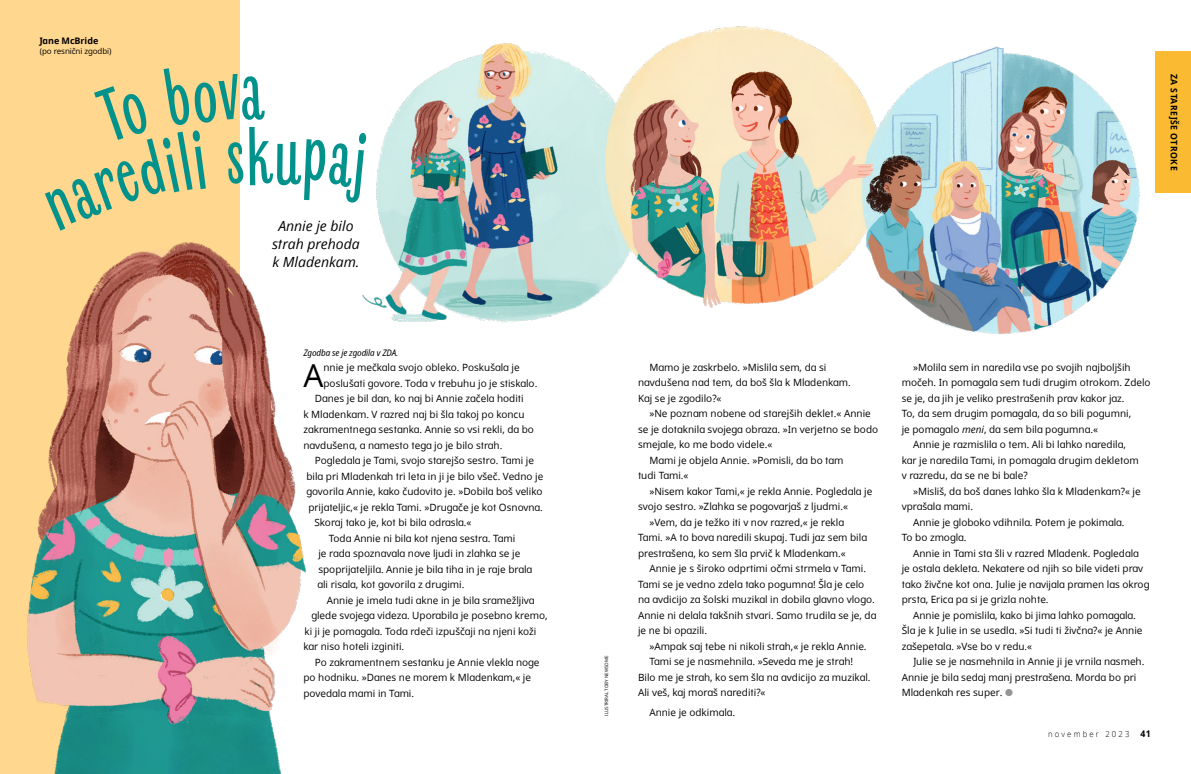
<style>
.page{position:relative;width:1191px;height:774px;background:#fff}
.page>*{position:absolute;margin:0;border:0;box-sizing:border-box;transform-origin:0 0}
.p1_first{font:31.7px "Dots Solidlds Lat";color:#000}
.t1{font:italic 14px/18px "Dots Solidlds Lat";color:#000;text-align:center}
.p1{font:10px/15.5px "Dots Solidlds Lat";color:#000}
.p1_first-2{font:10px/15.5px "Dots Solidlds Lat";color:#000}
.p1_bio{font:italic 9px "Dots Solid Condlds Lat";letter-spacing:-.01em;color:#000}
.p1_series-title__For_Older_Kids{font:700 9px "Dots Solidlds Lat";letter-spacing:.06em;color:#000;scale:.95 1}
.p1_author-name{font:700 9px "Dots Solidlds Lat";letter-spacing:-.005em;color:#000}
.t2{font:300 8.2px "Dots Solidlds Lat";letter-spacing:.28em;color:#000;scale:.95 1}
.p1_author-role{font:8px "Dots Solidlds Lat";letter-spacing:-.005em;color:#000}
.t3{font:4.5px "Dots Solidlds Lat";color:#000}
.s1{font-style:italic}
.s2{font-family:"Ding PI Zoramlds Dpi";color:#939597}
.s3{font-weight:700;font-size:9.2px}
</style>
<div class="page">
<div style="left:0;top:0;width:240px;height:774px;background:#ffd78e"></div>
<div style="left:1155px;top:51px;width:36px;height:142px;background:#faba31"></div>
<img style="left:27px;top:242px;width:279px;height:532px">
<img style="left:298px;top:27px;width:842px;height:322px">
<img style="left:1056px;top:259px;width:14px;height:8px">
<svg style="left:298px;top:66px;width:68px;height:165px"></svg>
<p class="p1_author-name" style="left:40px;top:34px;width:60px">Jane McBride</p>
<p class="p1_author-role" style="left:40px;top:45px;width:73px">(po resnični zgodbi)</p>
<p class="t1" style="left:272px;top:217px;width:89px">Annie je bilo strah prehoda k Mladenkam.</p>
<p class="p1_bio" style="left:303px;top:346px;width:96px">Zgodba se je zgodila v ZDA.</p>
<p class="p1_first" style="left:303px;top:352px;width:22px">A</p>
<p class="p1_first-2" style="left:323px;top:360px;width:215px">nnie je mečkala svojo obleko. Poskušala je poslušati govore. Toda v trebuhu jo je stiskalo.</p>
<p class="p1" style="left:303px;top:391px;width:232px;text-indent:11px">Danes je bil dan, ko naj bi Annie začela hoditi<br>k Mladenkam. V razred naj bi šla takoj po koncu zakramentnega sestanka. Annie so vsi rekli, da bo navdušena, a namesto tega jo je bilo strah.</p>
<p class="p1" style="left:315px;top:453px;width:221px">Pogledala je Tami, svojo starejšo sestro. Tami je</p>
<p class="p1" style="left:306px;top:468px;width:238px">bila pri Mladenkah tri leta in ji je bilo všeč. Vedno je</p>
<p class="p1" style="left:306px;top:484px;width:237px">govorila Annie, kako čudovito je. »Dobila boš veliko</p>
<p class="p1" style="left:308px;top:499px;width:236px">prijateljic,« je rekla Tami. »Drugače je kot Osnovna.</p>
<p class="p1" style="left:314px;top:515px;width:159px">Skoraj tako je, kot bi bila odrasla.«</p>
<p class="p1" style="left:317px;top:530px;width:216px;text-indent:11px">Toda Annie ni bila kot njena sestra. Tami<br>je rada spoznavala nove ljudi in zlahka se je spoprijateljila. Annie je bila tiha in je raje brala ali risala, kot govorila z drugimi.</p>
<p class="p1" style="left:327px;top:592px;width:209px">Annie je imela tudi akne in je bila sramežljiva</p>
<p class="p1" style="left:311px;top:608px;width:237px">glede svojega videza. Uporabila je posebno kremo,</p>
<p class="p1" style="left:304px;top:623px;width:233px">ki ji je pomagala. Toda rdeči izpuščaji na njeni koži</p>
<p class="p1" style="left:303px;top:639px;width:102px">kar niso hoteli izginiti.</p>
<p class="p1" style="left:303px;top:654px;width:238px;text-indent:11px">Po zakramentnem sestanku je Annie vlekla noge po hodniku. »Danes ne morem k Mladenkam,« je povedala mami in Tami.</p>
<p class="p1_series-title__For_Older_Kids" style="left:1180px;top:74px;width:103px;rotate:90deg">ZA STAREJŠE OTROKE</p>
<p class="t3" style="left:603px;top:716px;width:62px;rotate:-90deg">ILUSTRIRAL TOBY NEWSOME</p>
<p class="p1" style="left:638px;top:359px;width:214px;text-indent:11px">Mamo je zaskrbelo. »Mislila sem, da si navdušena nad tem, da boš šla k Mladenkam.<br>Kaj se je zgodilo?«</p>
<p class="p1" style="left:638px;top:406px;width:242px;text-indent:11px">»Ne poznam nobene od starejših deklet.« Annie se je dotaknila svojega obraza. »In verjetno se bodo smejale, ko me bodo videle.«</p>
<p class="p1" style="left:638px;top:452px;width:207px;text-indent:11px">Mami je objela Annie. »Pomisli, da bo tam tudi Tami.«</p>
<p class="p1" style="left:638px;top:483px;width:236px;text-indent:11px">»Nisem kakor Tami,« je rekla Annie. Pogledala je svojo sestro. »Zlahka se pogovarjaš z ljudmi.«</p>
<p class="p1" style="left:638px;top:514px;width:230px;text-indent:11px">»Vem, da je težko iti v nov razred,« je rekla<br>Tami. »A to bova naredili skupaj. Tudi jaz sem bila prestrašena, ko sem šla prvič k Mladenkam.«</p>
<p class="p1" style="left:638px;top:561px;width:240px;text-indent:11px">Annie je s široko odprtimi očmi strmela v Tami.<br>Tami se je vedno zdela tako pogumna! Šla je celo na avdicijo za šolski muzikal in dobila glavno vlogo.<br>Annie ni delala takšnih stvari. Samo trudila se je, da je ne bi opazili.</p>
<p class="p1" style="left:649px;top:638px;width:219px">»Ampak saj tebe ni nikoli strah,« je rekla Annie.</p>
<p class="p1" style="left:638px;top:654px;width:234px;text-indent:11px">Tami se je nasmehnila. »Seveda me je strah!<br>Bilo me je strah, ko sem šla na avdicijo za muzikal.<br>Ali veš, kaj moraš narediti?«</p>
<p class="p1" style="left:649px;top:704px;width:87px">Annie je odkimala.</p>
<p class="p1" style="left:901px;top:359px;width:250px;text-indent:11px">»Molila sem in naredila vse po svojih najboljših močeh. In pomagala sem tudi drugim otrokom. Zdelo se je, da jih je veliko prestrašenih prav kakor jaz.<br>To, da sem drugim pomagala, da so bili pogumni,<br>je pomagalo <span class="s1">meni</span>, da sem bila pogumna.«</p>
<p class="p1" style="left:901px;top:437px;width:238px;text-indent:11px">Annie je razmislila o tem. Ali bi lahko naredila, kar je naredila Tami, in pomagala drugim dekletom v razredu, da se ne bi bale?</p>
<p class="p1" style="left:901px;top:483px;width:240px;text-indent:11px">»Misliš, da boš danes lahko šla k Mladenkam?« je vprašala mami.</p>
<p class="p1" style="left:901px;top:514px;width:224px;text-indent:11px">Annie je globoko vdihnila. Potem je pokimala.<br>To bo zmogla.</p>
<p class="p1" style="left:901px;top:545px;width:249px;text-indent:11px">Annie in Tami sta šli v razred Mladenk. Pogledala je ostala dekleta. Nekatere od njih so bile videti prav tako živčne kot ona. Julie je navijala pramen las okrog prsta, Erica pa si je grizla nohte.</p>
<p class="p1" style="left:901px;top:607px;width:242px;text-indent:11px">Annie je pomislila, kako bi jima lahko pomagala.<br>Šla je k Julie in se usedla. »Si tudi ti živčna?« je Annie zašepetala. »Vse bo v redu.«</p>
<p class="p1" style="left:901px;top:654px;width:244px;text-indent:11px">Julie se je nasmehnila in Annie ji je vrnila nasmeh.<br>Annie je bila sedaj manj prestrašena. Morda bo pri<br>Mladenkah res super. <span class="s2">●</span></p>
<p class="t2" style="left:1048px;top:728px;width:110px">november 2023 <span class="s3">41</span></p>
</div>
